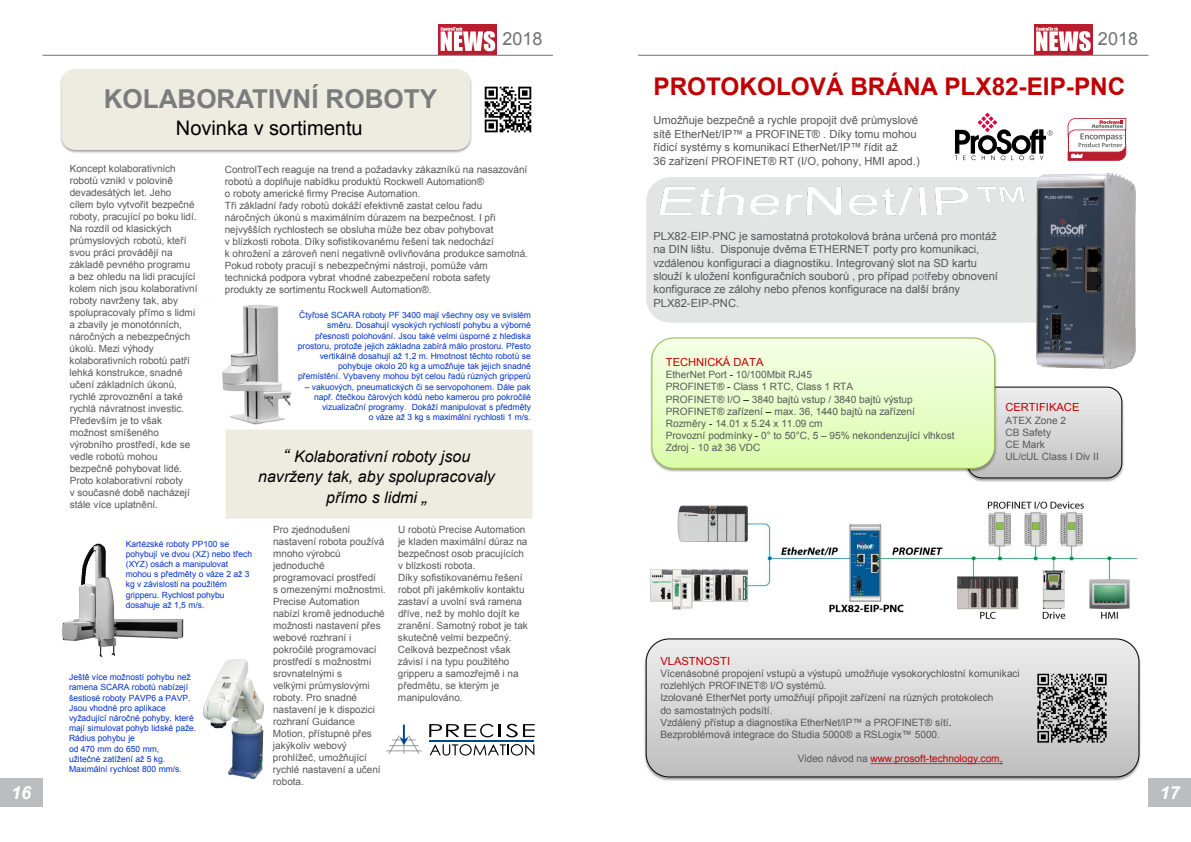
<style>
.page{position:relative;width:1191px;height:842px;background:#fff}
.page>*{position:absolute;margin:0;border:0;box-sizing:border-box;transform-origin:0 0}
.t1{font:700 26px "Arial";color:#7b7c7e}
.t2{font:700 24.3px "Arial";color:#c00000}
.t3{font:20px "Arial";color:#000}
.t4{font:18px "Arial";color:#707172}
.t5{font:italic 700 18px "Arial";color:#fff}
.t6{font:italic 16px/19.7px "Arial";color:#000;text-align:center}
.t7{font:14.2px "Arial";color:#000}
.t8{font:14px "Arial";color:#000}
.t9{font:11.2px/13.4px "Arial";color:#58585a}
.t10{font:11.2px "Arial";letter-spacing:-.005em;color:#c00000}
.t11{font:10.1px/12.2px "Arial";color:#58585a}
.t12{font:10.1px "Arial";color:#c00000}
.t13{font:10px/12px "Arial";color:#58585a}
.t14{font:8.5px/10.2px "Arial";letter-spacing:-.005em;color:#03c}
.s1{font-size:18px}
.s2{color:#7b7c7e}
.s3{color:#000}
.s4{color:#58585a}
</style>
<div class="page">
<div style="left:0;top:778px;width:43px;height:28px;background:#bcbdbe"></div>
<div style="left:438px;top:24px;width:59px;height:31px;background:#b91d2e"></div>
<svg style="left:440px;top:27px;width:55px;height:24px"></svg>
<hr style="left:43px;top:55px;width:510px;height:1px;background:#707172">
<div style="left:1148px;top:778px;width:43px;height:28px;background:#bcbdbe"></div>
<div style="left:1034px;top:24px;width:58px;height:31px;background:#b91d2e"></div>
<svg style="left:1036px;top:27px;width:54px;height:24px"></svg>
<hr style="left:638px;top:55px;width:510px;height:1px;background:#707172">
<div style="left:646px;top:177px;width:463px;height:146px;background:#e3e4e4;border-radius:24px"></div>
<img style="left:646px;top:177px;width:379px;height:39px">
<img style="left:1036px;top:173px;width:99px;height:196px">
<img style="left:650px;top:501px;width:488px;height:118px">
<img style="left:644px;top:655px;width:497px;height:126px">
<svg style="left:646px;top:640px;width:493px;height:137px"></svg>
<div style="left:646px;top:638px;width:493px;height:139px;border:1px solid #000;border-radius:23px"></div>
<svg style="left:870px;top:763px;width:132px;height:1px"></svg>
<img style="left:1034px;top:671px;width:75px;height:74px">
<img style="left:972px;top:386px;width:152px;height:96px">
<svg style="left:968px;top:387px;width:153px;height:91px"></svg>
<div style="left:966px;top:387px;width:156px;height:91px;border:1px solid #000;border-radius:15px"></div>
<img style="left:650px;top:337px;width:348px;height:137px">
<svg style="left:652px;top:338px;width:342px;height:130px"></svg>
<div style="left:651px;top:338px;width:344px;height:131px;border:1px solid #98b954;border-radius:22px"></div>
<div style="left:226px;top:430px;width:305px;height:88px;background:#eeece1"></div>
<div style="left:225px;top:429px;width:307px;height:90px;border:2px solid #eeece1"></div>
<img style="left:60px;top:69px;width:412px;height:84px">
<div style="left:62px;top:70px;width:408px;height:79px;background:#eeece1;border-radius:13px"></div>
<div style="left:61px;top:69px;width:409px;height:81px;border:1px solid #eeece1;border-radius:13px"></div>
<img style="left:62px;top:543px;width:121px;height:114px">
<img style="left:222px;top:304px;width:91px;height:133px">
<img style="left:204px;top:660px;width:59px;height:119px">
<img style="left:484px;top:86px;width:48px;height:47px">
<svg style="left:955px;top:113px;width:97px;height:47px"></svg>
<svg style="left:429px;top:744px;width:105px;height:12px"></svg>
<svg style="left:429px;top:724px;width:71px;height:13px"></svg>
<svg style="left:506px;top:724px;width:28px;height:13px"></svg>
<hr style="left:430px;top:740px;width:104px;height:2px;background:#004494">
<svg style="left:386px;top:725px;width:36px;height:29px"></svg>
<svg style="left:1126px;top:118px;width:1px;height:37px"></svg>
<svg style="left:1067px;top:118px;width:59px;height:43px"></svg>
<h3 class="t5" style="left:11px;top:781px;width:22px">16</h3>
<h1 class="t1" style="left:104px;top:82px;width:335px">KOLABORATIVNÍ ROBOTY</h1>
<h3 class="t3" style="left:176px;top:115px;width:188px">Novinka v sortimentu</h3>
<h3 class="t4" style="left:502px;top:27px;width:42px">2018</h3>
<h3 class="t8" style="left:499px;top:39px;width:33px">2018</h3>
<p class="t13" style="left:70px;top:163px;width:129px">Koncept kolaborativních robotů vznikl v polovině devadesátých let. Jeho cílem bylo vytvořit bezpečné roboty, pracující po boku lidí.<br>Na rozdíl od klasických průmyslových robotů, kteří svou práci provádějí na základě pevného programu a bez ohledu na lidi pracující kolem nich jsou kolaborativní roboty navrženy tak, aby spolupracovaly přímo s lidmi a zbavily je monotónních, náročných a nebezpečných úkolů. Mezi výhody kolaborativních robotů patří lehká konstrukce, snadné učení základních úkonů, rychlé zprovoznění a také rychlá návratnost investic.<br>Především je to však možnost smíšeného výrobního prostředí, kde se vedle robotů mohou bezpečně pohybovat lidé.<br>Proto kolaborativní roboty<br>v současné době nacházejí stále více uplatnění.</p>
<p class="t13" style="left:225px;top:164px;width:305px">ControlTech reaguje na trend a požadavky zákazníků na nasazování robotů a doplňuje nabídku produktů Rockwell Automation®<br>o roboty americké firmy Precise Automation.<br>Tři základní řady robotů dokáží efektivně zastat celou řadu náročných úkonů s maximálním důrazem na bezpečnost. I při nejvyšších rychlostech se obsluha může bez obav pohybovat<br>v blízkosti robota. Díky sofistikovanému řešení tak nedochází<br>k ohrožení a zároveň není negativně ovlivňována produkce samotná.<br>Pokud roboty pracují s nebezpečnými nástroji, pomůže vám technická podpora vybrat vhodné zabezpečení robota safety produkty ze sortimentu Rockwell Automation®.</p>
<p class="t14" style="left:126px;top:539px;width:128px">Kartézské roboty PP100 se pohybují ve dvou (XZ) nebo třech (XYZ) osách a manipulovat mohou s předměty o váze 2 až 3 kg v závislosti na použitém gripperu. Rychlost pohybu dosahuje až 1,5 m/s.</p>
<p class="t14" style="left:298px;top:310px;width:234px;text-align:right">Čtyřosé SCARA roboty PF 3400 mají všechny osy ve svislém směru. Dosahují vysokých rychlostí pohybu a výborné přesnosti polohování. Jsou také velmi úsporné z hlediska prostoru, protože jejich základna zabírá málo prostoru. Přesto vertikálně dosahují až 1,2 m. Hmotnost těchto robotů se pohybuje okolo 20 kg a umožňuje tak jejich snadné přemístění. Vybaveny mohou být celou řadů různých gripperů</p>
<p class="t14" style="left:305px;top:382px;width:228px;text-align:right">– vakuových, pneumatických či se servopohonem. Dále pak např. čtečkou čárových kódů nebo kamerou pro pokročilé vizualizační programy. Dokáží manipulovat s předměty<br>o váze až 3 kg s maximální rychlosti 1 m/s.</p>
<h3 class="t6" style="left:258px;top:447px;width:238px"><span class="s1">“</span> Kolaborativní roboty jsou navrženy tak, aby spolupracovaly</h3>
<h3 class="t6" style="left:326px;top:488px;width:103px">přímo s lidmi <span class="s1">„</span></h3>
<p class="t13" style="left:398px;top:524px;width:131px">U robotů Precise Automation je kladen maximální důraz na bezpečnost osob pracujících v blízkosti robota.<br>Díky sofistikovanému řešení robot při jakémkoliv kontaktu zastaví a uvolní svá ramena dříve, než by mohlo dojít ke zranění. Samotný robot je tak skutečně velmi bezpečný.<br>Celková bezpečnost však závisí i na typu použitého gripperu a samozřejmě i na předmětu, se kterým je manipulováno.</p>
<p class="t13" style="left:273px;top:524px;width:114px">Pro zjednodušení nastavení robota používá mnoho výrobců jednoduché programovací prostředí<br>s omezenými možnostmi.<br>Precise Automation nabízí kromě jednoduché možnosti nastavení přes webové rozhraní i pokročilé programovací prostředí s možnostmi srovnatelnými s<br>velkými průmyslovými roboty. Pro snadné nastavení je k dispozici rozhraní Guidance<br>Motion, přístupné přes jakýkoliv webový prohlížeč, umožňující rychlé nastavení a učení robota.</p>
<p class="t14" style="left:69px;top:672px;width:129px">Ještě více možností pohybu než ramena SCARA robotů nabízejí šestiosé roboty PAVP6 a PAVP.<br>Jsou vhodné pro aplikace vyžadující náročné pohyby, které mají simulovat pohyb lidské paže.<br>Rádius pohybu je<br>od 470 mm do 650 mm,<br>užitečné zatížení až 5 kg.<br>Maximální rychlost 800 mm/s.</p>
<h3 class="t4" style="left:1098px;top:27px;width:42px">2018</h3>
<h3 class="t7" style="left:1095px;top:38px;width:33px">2018</h3>
<h2 class="t2" style="left:653px;top:70px;width:473px">PROTOKOLOVÁ BRÁNA PLX82-EIP-PNC</h2>
<p class="t9" style="left:653px;top:114px;width:268px">Umožňuje bezpečně a rychle propojit dvě průmyslové sítě EtherNet/IP™ a PROFINET® . Díky tomu mohou řídicí systémy s komunikací EtherNet/IP™ řídit až<br>36 zařízení PROFINET® RT (I/O, pohony, HMI apod.)</p>
<p class="t9" style="left:653px;top:229px;width:346px">PLX82<span class="s2">-</span>EIP<span class="s2">-</span>PNC je samostatná protokolová brána určená pro montáž na DIN lištu. Disponuje dvěma ETHERNET porty pro komunikaci, vzdálenou konfiguraci a diagnostiku. Integrovaný slot na SD kartu slouží k uložení konfiguračních souborů , pro případ <span class="s2">pot</span>řeby obnovení konfigurace ze zálohy nebo přenos konfigurace na další brány PLX82-EIP-PNC.</p>
<p class="t10" style="left:666px;top:355px;width:99px">TECHNICKÁ DATA</p>
<p class="t11" style="left:666px;top:369px;width:290px">EtherNet Port <span class="s3">-</span> 10/100Mbit RJ45<br>PROFINET® <span class="s3">-</span> Class 1 RTC, Class 1 RTA<br>PROFINET® I/O <span class="s3">–</span> 3840 bajtů vstup / 3840 bajtů výstup PROFINET® zařízení <span class="s3">–</span> max. 36, 1440 bajtů na zařízení Rozměry <span class="s3">-</span> 14.01 x 5.24 x 11.09 cm<br>Provozní podmínky <span class="s3">-</span> 0° to 50°C, 5 – 95% nekondenzující vlhkost Zdroj - 10 až 36 VDC</p>
<p class="t10" style="left:1005px;top:400px;width:75px">CERTIFIKACE</p>
<p class="t11" style="left:1005px;top:414px;width:95px">ATEX Zone 2<br>CB Safety<br>CE Mark<br>UL/cUL Class I Div II</p>
<p class="t10" style="left:660px;top:653px;width:71px">VLASTNOSTI</p>
<p class="t11" style="left:660px;top:667px;width:361px">Vícenásobné propojení vstupů a výstupů umožňuje vysokorychlostní komunikaci rozlehlých PROFINET® I/O systémů.<br>Izolované EtherNet porty umožňují připojit zařízení na různých protokolech<br>do samostatných podsítí.<br>Vzdálený přístup a diagnostika EtherNet/IP™ a PROFINET® sítí<span class="s3">.<br></span>Bezproblémová integrace do Studia 5000® a RSLogix™ 5000.</p>
<p class="t12" style="left:798px;top:752px;width:206px"><span class="s4">Video návod na</span> www.prosoft-technology.com<span class="s3">.</span></p>
<h3 class="t5" style="left:1159px;top:781px;width:22px">17</h3>
</div>
